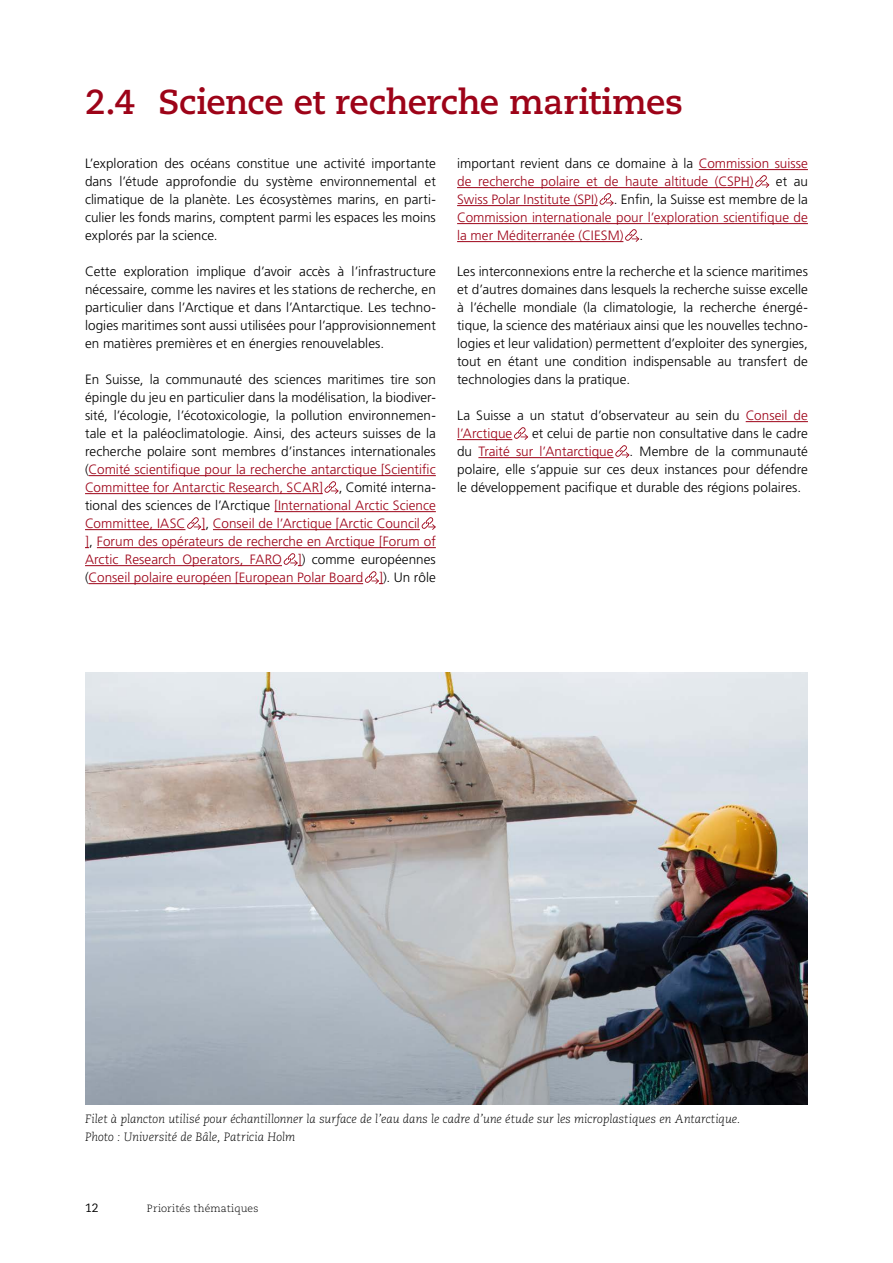
<style>
.page{position:relative;width:893px;height:1263px;background:#fff}
.page>*{position:absolute;margin:0;border:0;box-sizing:border-box;transform-origin:0 0}
._3_Zwischentitel_21{font:700 34.5px "Caecilia LT Pro 75";letter-spacing:-.015em;color:#9d0318}
._4_Lauftext_9pt{font:300 13.5px/18px "Frutiger LT Pro";letter-spacing:.005em;color:#000;text-align:justify}
._4_Lauftext_9pt-2{font:300 13.5px/18px "Frutiger LT Pro";letter-spacing:.005em;color:#9d0318}
._4_Legende{font:italic 300 12px/18px "Caecilia LT Pro 46";letter-spacing:-.005em;color:#000}
.t1{font:12px "Caecilia LT Pro 55 Roman";color:#000}
.t2{font:300 10.5px "Caecilia LT Pro 45";letter-spacing:.01em;color:#000}
.s1{color:#9d0318}
.s2{color:#000}
</style>
<div class="page">
<hr style="left:89px;top:475px;width:347px;height:1px;background:#9d0318">
<hr style="left:85px;top:493px;width:238px;height:1px;background:#9d0318">
<hr style="left:274px;top:511px;width:162px;height:1px;background:#9d0318">
<hr style="left:85px;top:529px;width:100px;height:1px;background:#9d0318">
<hr style="left:213px;top:529px;width:207px;height:1px;background:#9d0318">
<hr style="left:97px;top:547px;width:339px;height:1px;background:#9d0318">
<hr style="left:85px;top:565px;width:197px;height:1px;background:#9d0318">
<hr style="left:89px;top:583px;width:274px;height:1px;background:#9d0318">
<svg style="left:324px;top:481px;width:15px;height:13px"></svg>
<svg style="left:187px;top:517px;width:18px;height:13px"></svg>
<svg style="left:422px;top:517px;width:14px;height:13px"></svg>
<svg style="left:284px;top:553px;width:18px;height:13px"></svg>
<svg style="left:365px;top:571px;width:18px;height:13px"></svg>
<hr style="left:699px;top:169px;width:109px;height:1px;background:#9d0318">
<hr style="left:457px;top:187px;width:296px;height:1px;background:#9d0318">
<hr style="left:457px;top:205px;width:141px;height:1px;background:#9d0318">
<hr style="left:457px;top:223px;width:351px;height:1px;background:#9d0318">
<hr style="left:457px;top:241px;width:166px;height:1px;background:#9d0318">
<hr style="left:746px;top:421px;width:62px;height:1px;background:#9d0318">
<hr style="left:457px;top:439px;width:55px;height:1px;background:#9d0318">
<hr style="left:478px;top:457px;width:136px;height:1px;background:#9d0318">
<svg style="left:755px;top:175px;width:14px;height:13px"></svg>
<svg style="left:599px;top:193px;width:15px;height:13px"></svg>
<svg style="left:625px;top:229px;width:14px;height:13px"></svg>
<svg style="left:514px;top:427px;width:14px;height:13px"></svg>
<svg style="left:615px;top:445px;width:14px;height:13px"></svg>
<img style="left:85px;top:672px;width:723px;height:432px">
<p class="_3_Zwischentitel_21" style="left:85px;top:79px;width:599px">2.4 Science et recherche maritimes</p>
<p class="_4_Lauftext_9pt" style="left:85px;top:155px;width:352px">L’exploration des océans constitue une activité importante dans l’étude approfondie du système environnemental et climatique de la planète. Les écosystèmes marins, en parti&shy;culier les fonds marins, comptent parmi les espaces les moins explorés par la science.</p>
<p class="_4_Lauftext_9pt" style="left:85px;top:263px;width:352px">Cette exploration implique d’avoir accès à l’infrastructure nécessaire, comme les navires et les stations de recherche, en particulier dans l’Arctique et dans l’Antarctique. Les techno&shy;logies maritimes sont aussi utilisées pour l’approvisionnement en matières premières et en énergies renouvelables.</p>
<p class="_4_Lauftext_9pt" style="left:85px;top:371px;width:352px;text-align:left">En Suisse, la communauté des sciences maritimes tire son épingle du jeu en particulier dans la modélisation, la biodiver&shy;sité, l’écologie, l’écotoxicologie, la pollution environnemen&shy;tale et la paléoclimatologie. Ainsi, des acteurs suisses de la recherche polaire sont membres d’instances internationales (<span class="s1">Comité scientifique pour la recherche antarctique [Scientific Committee for Antarctic Research, SCAR]</span> , Comité interna&shy;tional des sciences de l’Arctique <span class="s1">[International Arctic Science Committee, IASC ]</span>, <span class="s1">Conseil de l’Arctique [Arctic Council<br>]</span>, <span class="s1">Forum des opérateurs de recherche en Arctique [Forum of Arctic Research Operators, FARO ]</span>) comme européennes (<span class="s1">Conseil polaire européen [European Polar Board ]</span>). Un rôle</p>
<p class="_4_Lauftext_9pt-2" style="left:457px;top:155px;width:352px"><span class="s2">important revient dans ce domaine à la</span> Commission suisse de recherche polaire et de haute altitude (CSPH)</p>
<p class="_4_Lauftext_9pt-2" style="left:457px;top:173px;width:352px;text-align:justify;text-indent:319px"><span class="s2">et au </span>Swiss Polar Institute (SPI) <span class="s2">. Enfin, la Suisse est membre de la </span>Commission internationale pour l’exploration scientifique de la mer Méditerranée (CIESM) <span class="s2">.</span></p>
<p class="_4_Lauftext_9pt" style="left:457px;top:263px;width:352px">Les interconnexions entre la recherche et la science maritimes et d’autres domaines dans lesquels la recherche suisse excelle à l’échelle mondiale (la climatologie, la recherche énergé&shy;tique, la science des matériaux ainsi que les nouvelles techno&shy;logies et leur validation) permettent d’exploiter des synergies, tout en étant une condition indispensable au transfert de technologies dans la pratique.</p>
<p class="_4_Lauftext_9pt" style="left:457px;top:407px;width:352px">La Suisse a un statut d’observateur au sein du <span class="s1">Conseil de l’Arctique</span></p>
<p class="_4_Lauftext_9pt" style="left:457px;top:425px;width:352px;text-indent:75px">et celui de partie non consultative dans le cadre du <span class="s1">Traité sur l’Antarctique</span> . Membre de la communauté polaire, elle s’appuie sur ces deux instances pour défendre le développement pacifique et durable des régions polaires.</p>
<p class="_4_Legende" style="left:85px;top:1110px;width:657px">Filet à plancton utilisé pour échantillonner la surface de l’eau dans le cadre d’une étude sur les microplastiques en Antarctique.<br>Photo : Université de Bâle, Patricia Holm</p>
<p class="t1" style="left:85px;top:1200px;width:15px">12</p>
<p class="t2" style="left:147px;top:1202px;width:113px">Priorités thématiques</p>
</div>
